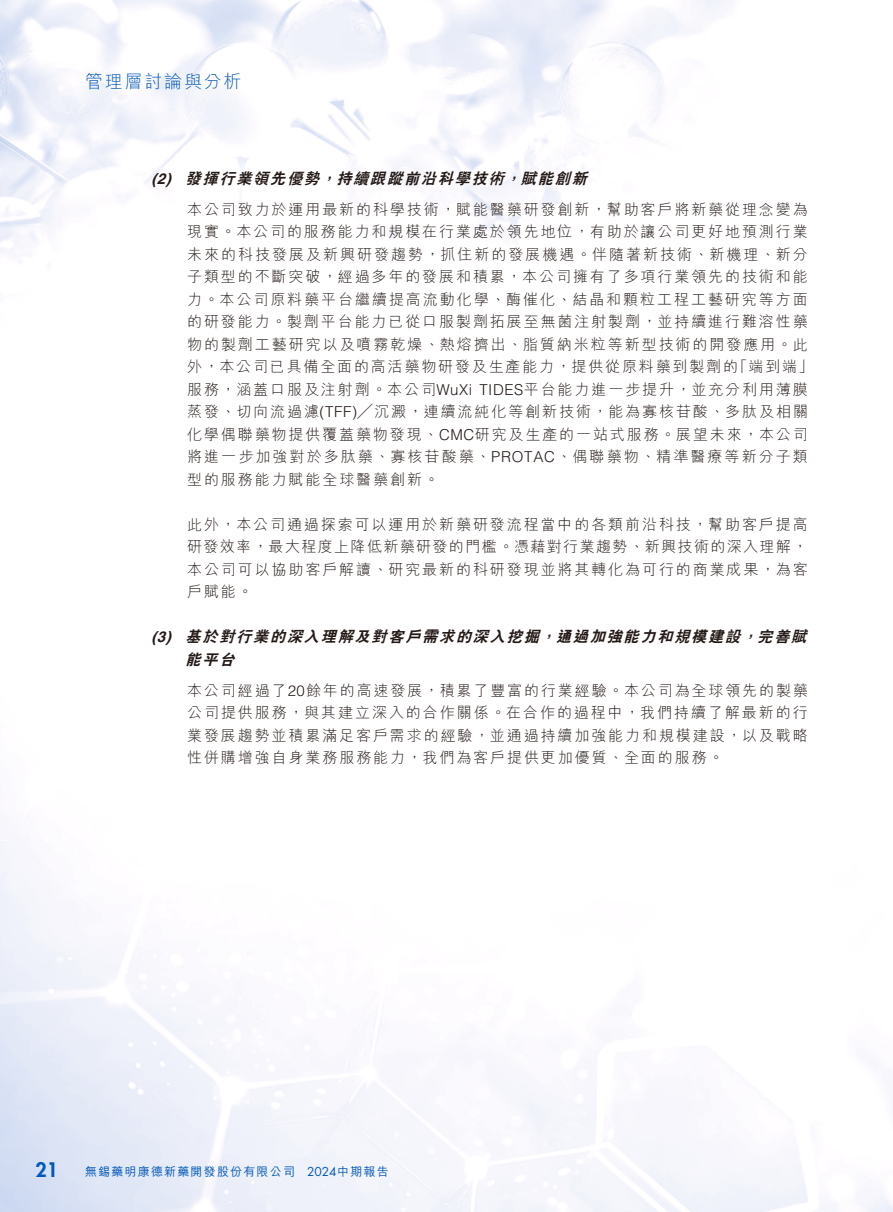
<style>
.page{position:relative;width:893px;height:1212px;background:#fff}
.page>*{position:absolute;margin:0;border:0;box-sizing:border-box;transform-origin:0 0}
.t1{font:800 19.5px "Futura Std";color:#0058b8}
.t2{font:300 18px "M Hei HK";letter-spacing:.1em;color:#0058b8}
.t3{font:300 15px/22.5px "M Hei HK";letter-spacing:.125em;color:#231916}
.t4{font:italic 800 15px "C Hei 2 HK";color:#231916}
.t5{font:italic 700 15px "Helvetica LT Std";color:#231916}
.t6{font:500 12px "M Hei HK";letter-spacing:.1em;color:#0058b8}
.t7{font:12px "Futura Std";color:#0058b8}
.s1{font-family:"Helvetica LT Std"}
.s2{font-family:"M Hei HK";font-weight:500}
</style>
<div class="page">
<p class="t2" style="left:85px;top:73px;width:158px">管理層討論與分析</p>
<p class="t5" style="left:152px;top:169px;width:20px">2(</p>
<p class="t5" style="left:166px;top:169px;width:11px">)</p>
<p class="t4" style="left:521px;top:170px;width:71px">賦能創新</p>
<p class="t4" style="left:186px;top:170px;width:156px">發揮行業領先優勢，</p>
<p class="t4" style="left:336px;top:170px;width:190px">持續跟蹤前沿科學技術，</p>
<p class="t5" style="left:152px;top:628px;width:20px">3(</p>
<p class="t5" style="left:166px;top:628px;width:11px">)</p>
<p class="t3" style="left:187px;top:198px;width:622px">本公司致力於運用最新的科學技術，賦能醫藥研發創新，幫助客戶將新藥從理念變為</p>
<p class="t3" style="left:187px;top:220px;width:622px">現實。本公司的服務能力和規模在行業處於領先地位，有助於讓公司更好地預測行業</p>
<p class="t3" style="left:187px;top:243px;width:622px">未來的科技發展及新興研發趨勢，抓住新的發展機遇。伴隨著新技術、新機理、新分</p>
<p class="t3" style="left:187px;top:265px;width:622px">子類型的不斷突破，經過多年的發展和積累，本公司擁有了多項行業領先的技術和能</p>
<p class="t3" style="left:187px;top:288px;width:622px">力。本公司原料藥平台繼續提高流動化學、酶催化、結晶和顆粒工程工藝研究等方面</p>
<p class="t3" style="left:187px;top:310px;width:622px">的研發能力。製劑平台能力已從口服製劑拓展至無菌注射製劑，並持續進行難溶性藥</p>
<p class="t3" style="left:187px;top:333px;width:622px">物的製劑工藝研究以及噴霧乾燥、熱熔擠出、脂質納米粒等新型技術的開發應用。此</p>
<p class="t3" style="left:732px;top:355px;width:82px">「端到端「</p>
<p class="t3" style="left:479px;top:355px;width:330px;text-indent:-292px">外，本公司已具備全面的高活藥物研發及生產能力，提供從原料藥到製劑的<br><span class="s1">TIDES</span>平台能力進一步提升，並充分利用薄膜</p>
<p class="t3" style="left:187px;top:378px;width:622px">服務，涵蓋口服及注射劑。本公司<span class="s1">WuXi<br></span>蒸發、切向流過濾<span class="s1">(TFF)</span>╱沉澱，連續流純化等創新技術，能為寡核苷酸、多肽及相關化學偶聯藥物提供覆蓋藥物發現、<span class="s1">CMC</span>研究及生產的一站式服務。展望未來，本公司將進一步加強對於多肽藥、寡核苷酸藥、<span class="s1">PROTAC</span>、偶聯藥物、精準醫療等新分子類型的服務能力賦能全球醫藥創新。</p>
<p class="t3" style="left:187px;top:513px;width:622px;text-align:justify">此外，本公司通過探索可以運用於新藥研發流程當中的各類前沿科技，幫助客戶提高研發效率，最大程度上降低新藥研發的門檻。憑藉對行業趨勢、新興技術的深入理解，本公司可以協助客戶解讀、研究最新的科研發現並將其轉化為可行的商業成果，為客戶賦能。</p>
<p class="t4" style="left:757px;top:629px;width:54px">完善賦</p>
<p class="t4" style="left:186px;top:629px;width:376px">基於對行業的深入理解及對客戶需求的深入挖掘，</p>
<p class="t4" style="left:556px;top:629px;width:206px">通過加強能力和規模建設，</p>
<p class="t4" style="left:186px;top:651px;width:54px">能平台</p>
<p class="t3" style="left:187px;top:679px;width:622px;text-align:justify">本公司經過了<span class="s1">20</span>餘年的高速發展，積累了豐富的行業經驗。本公司為全球領先的製藥公司提供服務，與其建立深入的合作關係。在合作的過程中，我們持續了解最新的行業發展趨勢並積累滿足客戶需求的經驗，並通過持續加強能力和規模建設，以及戰略性併購增強自身業務服務能力，我們為客戶提供更加優質、全面的服務。</p>
<h1 class="t1" style="left:35px;top:1157px;width:24px">21</h1>
<p class="t6" style="left:85px;top:1163px;width:212px">無錫藥明康德新藥開發股份有限公司</p>
<p class="t7" style="left:307px;top:1164px;width:83px">2024<span class="s2">中期報告</span></p>
</div>
